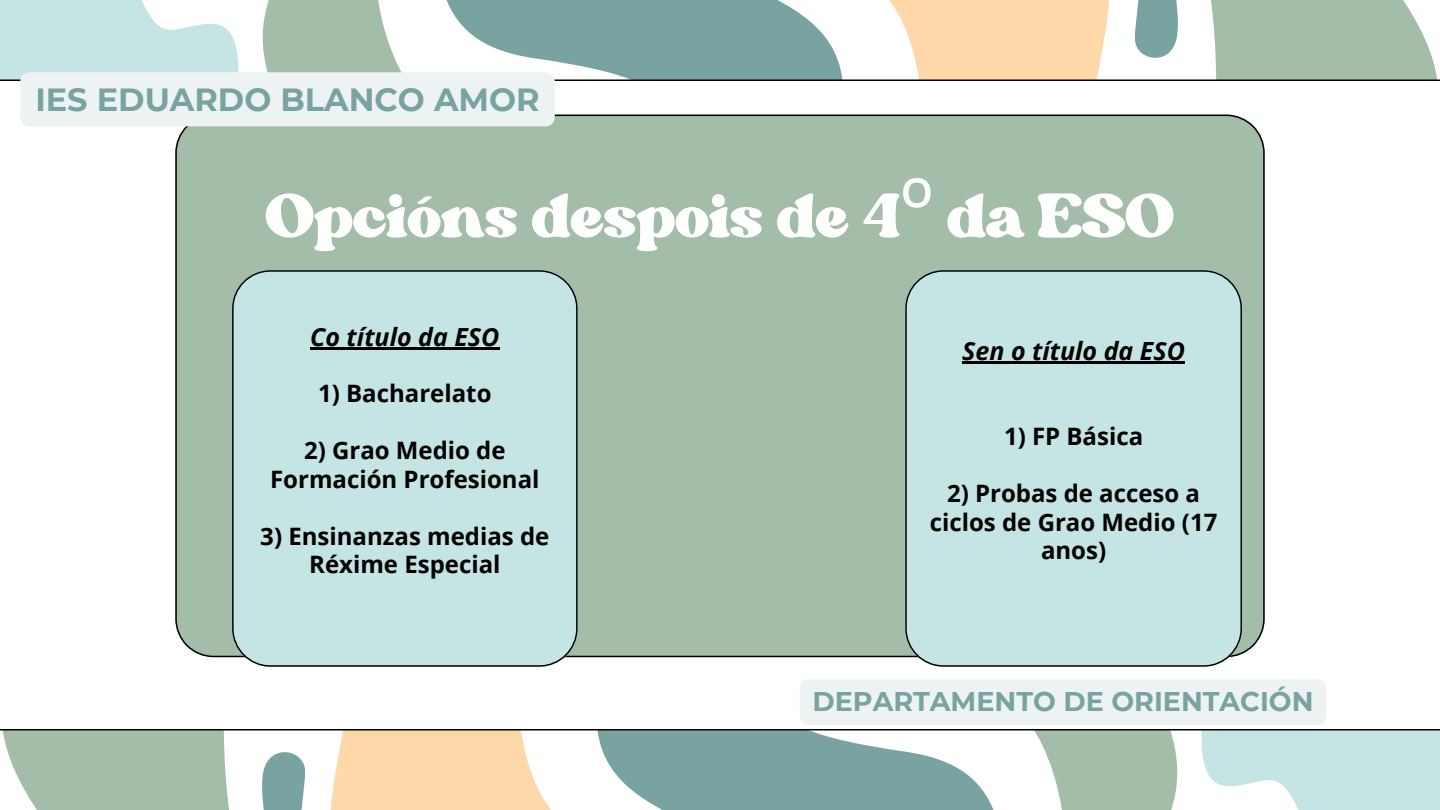
<style>
.page{position:relative;width:1440px;height:810px;background:#fff}
.page>*{position:absolute;margin:0;border:0;box-sizing:border-box;transform-origin:0 0}
.t1{font:88px "Margin";color:#fff}
.t2{font:700 32px "Montserrat";color:#79a3a0}
.t3{font:700 27px "Montserrat";color:#79a3a0}
.t4{font:italic 700 25px "Open Sans";color:#000}
.t5{font:700 24px/28.5px "Open Sans";color:#000;text-align:center}
.s1{font-family:"Noto Sans"}
</style>
<div class="page">
<svg style="left:1402px;top:0;width:38px;height:80px;fill:#a4bda8"></svg>
<svg style="left:1183px;top:0;width:219px;height:80px;background:#afc5b3"></svg>
<svg style="left:0;top:0;width:1183px;height:80px"></svg>
<hr style="left:0;top:80px;width:1440px;height:1px;background:#000">
<svg style="left:0;top:730px;width:38px;height:80px;fill:#a4bda8"></svg>
<svg style="left:38px;top:730px;width:219px;height:80px;background:#afc5b3"></svg>
<svg style="left:257px;top:730px;width:1183px;height:80px"></svg>
<hr style="left:0;top:729px;width:1440px;height:1px;background:#000">
<div style="left:175px;top:115px;width:1090px;height:542px;background:#a4bda8"></div>
<div style="left:232px;top:270px;width:346px;height:397px;background:#c5e5e4"></div>
<div style="left:905px;top:270px;width:337px;height:397px;background:#c5e5e4"></div>
<hr style="left:310px;top:348px;width:189px;height:2px;background:#000">
<hr style="left:962px;top:362px;width:223px;height:2px;background:#000">
<div style="left:20px;top:72px;width:535px;height:54px;background:#edf3f3"></div>
<div style="left:800px;top:679px;width:526px;height:46px;background:#edf3f3"></div>
<p class="t2" style="left:35px;top:80px;width:506px">IES EDUARDO BLANCO AMOR</p>
<p class="t1" style="left:266px;top:174px;width:910px">Opcións despois de 4<span class="s1">º</span> da ESO</p>
<h2 class="t4" style="left:310px;top:319px;width:191px">Co título da ESO</h2>
<h1 class="t5" style="left:318px;top:379px;width:175px">1) Bacharelato</h1>
<h4 class="t5" style="left:270px;top:436px;width:271px">2) Grao Medio de<br>Formación Profesional</h4>
<p class="t5" style="left:260px;top:521px;width:291px">3) Ensinanzas medias de<br>Réxime Especial</p>
<p class="t4" style="left:962px;top:334px;width:224px">Sen o título da ESO</p>
<p class="t5" style="left:1004px;top:422px;width:141px">1) FP Básica</p>
<h4 class="t5" style="left:930px;top:479px;width:289px">2) Probas de acceso a ciclos de Grao Medio (17 anos)</h4>
<p class="t3" style="left:813px;top:685px;width:503px">DEPARTAMENTO DE ORIENTACIÓN</p>
</div>
